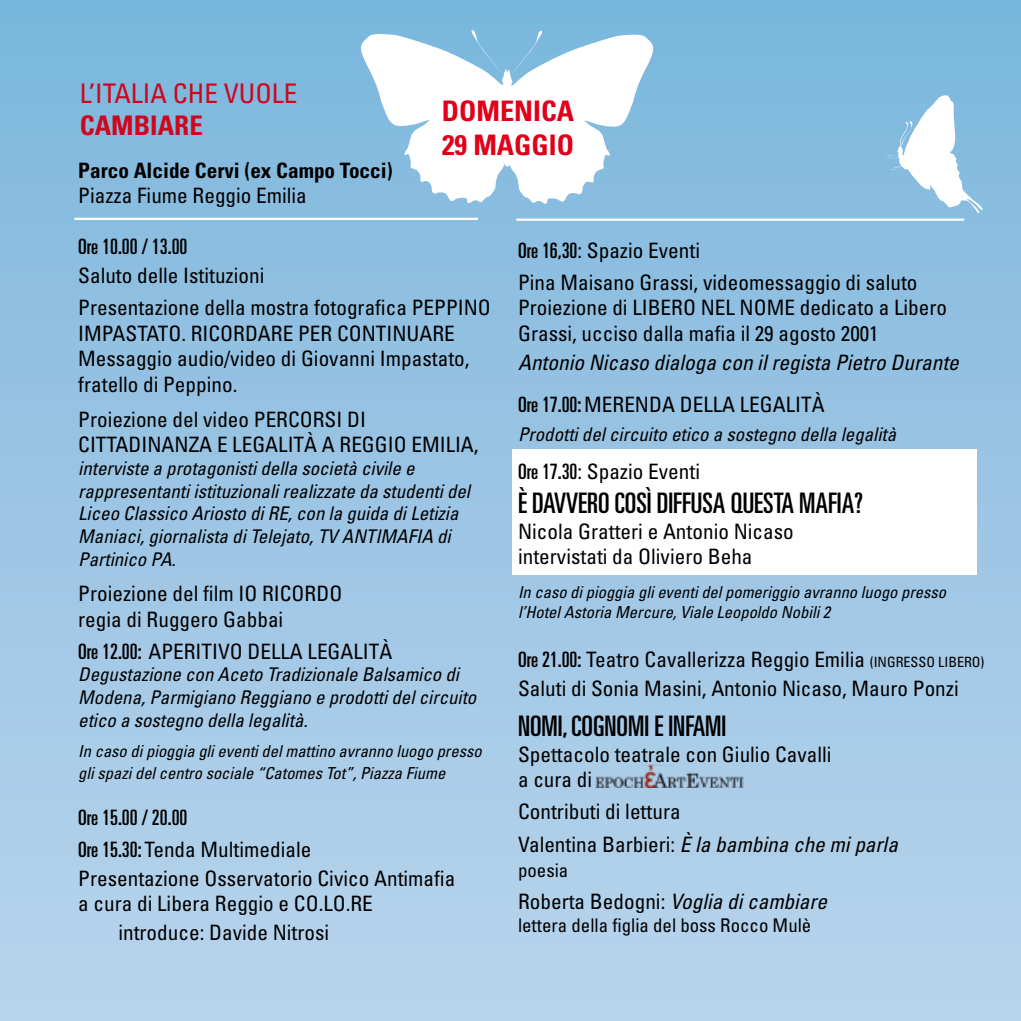
<style>
.page{position:relative;width:1021px;height:1021px;background:#fff}
.page>*{position:absolute;margin:0;border:0;box-sizing:border-box;transform-origin:0 0}
.t1{font:ultra-condensed 28.35px "Univers";color:#000}
.t2{font:700 condensed 28.35px/34px "Univers";color:#e0001a}
.t3{font:condensed 27px "Univers";color:#cd071e}
.t4{font:700 condensed 27px "Univers";color:#cd071e}
.t5{font:condensed 21.15px/25.4px "Univers";color:#000}
.t6{font:italic condensed 21.15px/42.1px "Univers";color:#000}
.t7{font:ultra-condensed 21.15px/32.2px "Univers";color:#000}
.t8{font:condensed 21.15px "Univers";color:#030304}
.t9{font:700 condensed 21.15px "Univers";color:#000}
.t10{font:italic condensed 18.9px/22.7px "Univers";color:#000}
.t11{font:condensed 18.9px "Univers";color:#000}
.t12{font:italic condensed 16.43px/19.8px "Univers";color:#000}
.s1{font-stretch:ultra-condensed;color:#000}
.s2{font-stretch:condensed}
.s3{font-stretch:ultra-condensed}
.s4{font-style:normal;font-stretch:ultra-condensed}
.s5{font-style:normal}
.s6{font-style:normal;color:#030304}
.s7{font-size:14.17px}
.s8{font-style:italic}
</style>
<div class="page">
<div style="left:0;top:0;width:1020px;height:1020px;background:linear-gradient(to bottom,#7cb7dd,#bad4ec)"></div>
<svg style="left:360px;top:30px;width:294px;height:174px"></svg>
<svg style="left:471px;top:30px;width:32px;height:46px"></svg>
<div style="left:512px;top:450px;width:464px;height:125px;background:#fff"></div>
<img style="left:595px;top:764px;width:149px;height:24px">
<hr style="left:74px;top:218px;width:404px;height:2px;background:#fff">
<hr style="left:516px;top:218px;width:448px;height:3px;background:#fff">
<svg style="left:885px;top:95px;width:98px;height:119px"></svg>
<p class="t3" style="left:80px;top:76px;width:219px">L’ITALIA CHE VUOLE</p>
<p class="t4" style="left:80px;top:109px;width:125px">CAMBIARE</p>
<p class="t9" style="left:78px;top:157px;width:316px">Parco Alcide Cervi (ex Campo Tocci)</p>
<p class="t5" style="left:78px;top:182px;width:230px">Piazza Fiume Reggio Emilia</p>
<h1 class="t2" style="left:442px;top:94px;width:133px">DOMENICA<br>29 maggio</h1>
<p class="t7" style="left:78px;top:230px;width:111px">ORE 10.00 / 13.00</p>
<p class="t5" style="left:78px;top:259px;width:357px;line-height:32.2px">Saluto delle Istituzioni<br>Presentazione della mostra fotografica Peppino</p>
<p class="t5" style="left:78px;top:320px;width:19px">Impastato</p>
<p class="t5" style="left:181px;top:320px;width:34px">. Ricordare</p>
<p class="t5" style="left:298px;top:320px;width:12px">per</p>
<p class="t5" style="left:78px;top:320px;width:393px;text-indent:259px">continuare<br>Messaggio audio/video di Giovanni Impastato, fratello di Peppino.</p>
<p class="t5" style="left:78px;top:406px;width:199px">Proiezione del video Percorsi</p>
<p class="t5" style="left:347px;top:406px;width:9px">di</p>
<p class="t5" style="left:78px;top:432px;width:24px">Cittadinan</p>
<p class="t5" style="left:189px;top:432px;width:65px">za e Legalit</p>
<p class="t5" style="left:304px;top:432px;width:59px">à a Reggio</p>
<p class="t5" style="left:411px;top:432px;width:22px">Emilia</p>
<p class="t5" style="left:474px;top:432px;width:6px">,</p>
<p class="t10" style="left:78px;top:457px;width:393px">interviste a protagonisti della società civile e rappresentanti istituzionali realizzate da studenti del Liceo Classico Ariosto di RE, con la guida di Letizia Maniaci, giornalista di Telejato, TV ANTIMAFIA di Partinico PA.</p>
<p class="t5" style="left:78px;top:580px;width:265px">Proiezione del film IO RICORDO regia di Ruggero Gabbai</p>
<p class="t8" style="left:78px;top:638px;width:316px"><span class="s1">ORE 12.00:</span> APERITIVO DELLA LEGALITà</p>
<p class="t10" style="left:78px;top:663px;width:399px">Degustazione con Aceto Tradizionale Balsamico di<br>Modena, Parmigiano Reggiano e prodotti del circuito etico a sostegno della legalità.</p>
<p class="t12" style="left:78px;top:739px;width:405px;line-height:22.7px">In caso di pioggia gli eventi del mattino avranno luogo presso gli spazi del centro sociale “Catomes Tot”, Piazza Fiume</p>
<p class="t7" style="left:78px;top:801px;width:234px">ORE 15.00 / 20.00<br>ORE 15.30: <span class="s2">Tenda Multimediale</span></p>
<p class="t5" style="left:78px;top:865px;width:378px">Presentazione Osservatorio Civico Antimafia a cura di Libera Reggio e CO.LO.RE</p>
<p class="t5" style="left:118px;top:919px;width:212px">introduce: Davide Nitrosi</p>
<p class="t5" style="left:518px;top:234px;width:401px;line-height:32.2px"><span class="s3">ORE 16,30</span>: Spazio Eventi<br>Pina Maisano Grassi, videomessaggio di saluto</p>
<p class="t5" style="left:518px;top:295px;width:430px">Proiezione di LIBERO NEL NOME dedicato a Libero<br>Grassi, ucciso dalla mafia il 29 agosto 2001</p>
<p class="t6" style="left:518px;top:341px;width:442px">Antonio Nicaso dialoga con il regista Pietro Durante<br><span class="s4">ORE 17.00:</span> <span class="s5">MERENDA DELLA LEGALIT</span><span class="s6">à</span></p>
<p class="t10" style="left:518px;top:422px;width:380px">Prodotti del circuito etico a sostegno della legalità</p>
<p class="t5" style="left:518px;top:459px;width:183px"><span class="s3">ORE 17.30</span>: Spazio Eventi</p>
<h1 class="t1" style="left:518px;top:487px;width:346px">È DAVVERO COSÌ DIFFUSA QUESTA MAFIA?</h1>
<p class="t5" style="left:518px;top:518px;width:277px">Nicola Gratteri e Antonio Nicaso intervistati da Oliviero Beha</p>
<p class="t12" style="left:518px;top:582px;width:429px">In caso di pioggia gli eventi del pomeriggio avranno luogo presso l’Hotel Astoria Mercure, Viale Leopoldo Nobili 2</p>
<p class="t5" style="left:518px;top:644px;width:468px;line-height:28.8px"><span class="s3">ORE 21.00:</span> Teatro Cavallerizza Reggio Emilia <span class="s7">(INGRESSO LIBERO)<br></span>Saluti di Sonia Masini, Antonio Nicaso, Mauro Ponzi</p>
<h1 class="t1" style="left:518px;top:710px;width:210px">NOMI, COGNOMI E INFAMI</h1>
<p class="t5" style="left:518px;top:741px;width:315px">Spettacolo teatrale con Giulio Cavalli a cura di</p>
<p class="t5" style="left:518px;top:795px;width:381px;line-height:32.2px">Contributi di lettura<br>Valentina Barbieri: <span class="s8">È la bambina che mi parla</span></p>
<p class="t11" style="left:518px;top:858px;width:52px">poesia</p>
<p class="t6" style="left:518px;top:880px;width:311px"><span class="s5">Roberta Bedogni:</span> Voglia di cambiare</p>
<p class="t11" style="left:518px;top:913px;width:295px">lettera della figlia del boss Rocco Mulè</p>
</div>
